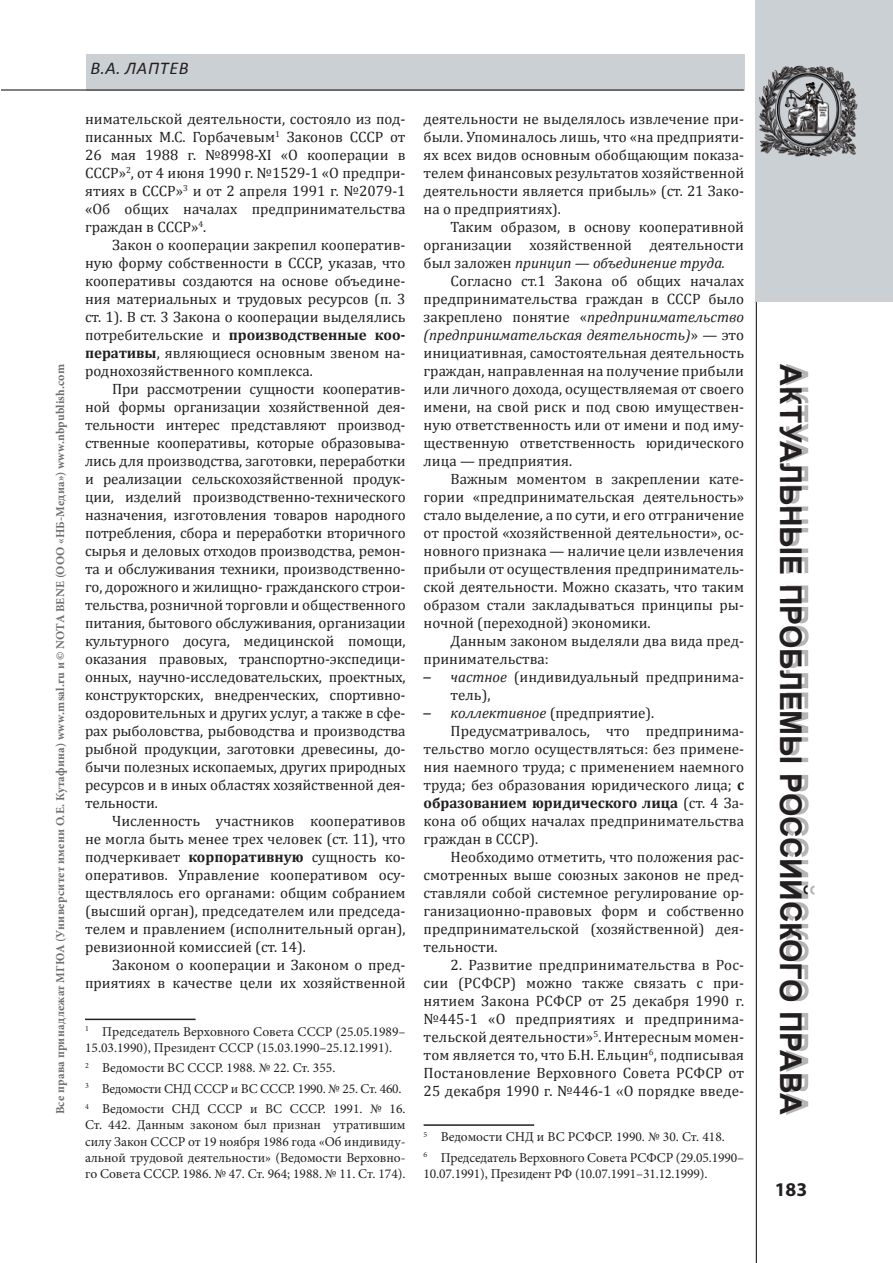
<style>
.page{position:relative;width:893px;height:1263px;background:#fff}
.page>*{position:absolute;margin:0;border:0;box-sizing:border-box;transform-origin:0 0}
.t1{font:700 30px "Arial";letter-spacing:-.005em;color:#231f20}
.t2{font:700 19.5px "Myriad Pro";color:#231f20}
.t3{font:italic 18px "Calibri";color:#231f20}
.t4{font:15px/18px "Cambria";color:#231f20;text-align:justify}
.t5{font:700 15px "Cambria";color:#231f20}
.t6{font:13.5px/16.2px "Minion Pro";color:#231f20}
.t7{font:700 12px "Minion Pro";letter-spacing:.02em;color:#6c6d70}
.s1{font-weight:700}
.s2{font-style:italic}
.s3{font-family:"Calibri"}
.s4{font-weight:400}
.s5{font-family:"Times New Roman"}
</style>
<div class="page">
<hr style="left:756px;top:0;width:1px;height:1263px;background:#231f20">
<div style="left:786px;top:364px;width:28px;height:751px;background:#231f20;opacity:.33"></div>
<div style="left:757px;top:0;width:136px;height:301px;background:#cad0d4"></div>
<div style="left:563px;top:54px;width:182px;height:36px;background:#cad0d4"></div>
<div style="left:86px;top:54px;width:477px;height:36px;background:#cad0d4"></div>
<hr style="left:0;top:89px;width:744px;height:2px;background:#231f20">
<img style="left:755px;top:54px;width:103px;height:111px">
<hr style="left:0;top:0;width:1px;height:106px;background:#fff">
<hr style="left:85px;top:1018px;width:111px;height:2px;background:#231f20">
<hr style="left:424px;top:1124px;width:110px;height:2px;background:#231f20">
<p class="t7" style="left:52px;top:1114px;width:752px;rotate:-90deg">Все права принадлежат МГЮА (Университет имени О.Е. Кутафина) www.msal.ru и © NOTA BENE (ООО «НБ-Медиа») www.nbpublish.com</p>
<p class="t3" style="left:90px;top:57px;width:48px">в.а. лап</p>
<p class="t3" style="left:160px;top:57px;width:20px">тев</p>
<p class="t4" style="left:85px;top:110px;width:322px">нимательской деятельности, состояло из под&shy;писанных М.С. Горбачевым<sup>1</sup> Законов СССР от 26 мая 1988 г. №8998-XI «О кооперации в СССР»<sup>2</sup>, от 4 июня 1990 г. №1529-1 «О предпри&shy;ятиях в СССР»<sup>3</sup> и от 2 апреля 1991 г. №2079-1 «Об общих началах предпринимательства граждан в СССР»<sup>4</sup>.</p>
<p class="t4" style="left:85px;top:236px;width:322px;text-indent:27px">Закон о кооперации закрепил кооператив&shy;ную форму собственности в ССС Р, указав, что кооперативы создаются на основе объедине&shy;ния материальных и трудовых ресурсов (п. 3 ст. 1). В ст. 3 Закона о кооперации выделялись потребительские и <span class="s1">производственные коо&shy;перативы</span>, являющиеся основным звеном на&shy;роднохозяйственного комплекса.</p>
<p class="t4" style="left:85px;top:380px;width:322px;text-indent:27px">При рассмотрении сущности кооператив&shy;ной формы организации хозяйственной дея&shy;тельности интерес представляют производ&shy;ственные кооперативы, которые образовыва&shy;лись для производства, заготовки, переработки и реализации сельскохозяйственной продук&shy;ции, изделий производственно-технического назначения, изготовления товаров народного потребления, сбора и переработки вторичного сырья и деловых отходов производства, ремон&shy;та и обслуживания техники, производственно&shy;го, дорожного и жилищно- гражданского строи&shy;тельства, розничной торговли и общественного питания, бытового обслуживания, организации культурного досуга, медицинской помощи, оказания правовых, транспортно-экспедици&shy;онных, научно-исследовательских, проектных, конструкторских, внедренческих, спортивно&shy;оздоровительных и других услуг, а также в сфе&shy;рах рыболовства, рыбоводства и производства рыбной продукции, заготовки древесины, до&shy;бычи полезных ископаемых, других природных ресурсов и в иных областях хозяйственной дея&shy;тельности.</p>
<p class="t4" style="left:85px;top:812px;width:322px;text-indent:27px">Численность участников кооперативов не могла быть менее трех человек (ст. 11), что подчеркивает <span class="s1">корпоративную</span> сущность ко&shy;оперативов. Управление кооперативом осу&shy;ществлялось его органами: общим собранием (высший орган), председателем или председа&shy;телем и правлением (исполнительный орган), ревизионной комиссией (ст. 14).</p>
<p class="t4" style="left:85px;top:956px;width:322px;text-align:right">Законом о кооперации и Законом о пред&shy;приятиях в качестве цели их хозяйственной</p>
<p class="t6" style="left:85px;top:1023px;width:322px"><sup>1</sup> Председатель Верховного Совета СССР (25.05.1989–<br>15.03.1990), Президент СССР (15.03.1990–25.12.1991).</p>
<p class="t6" style="left:85px;top:1058px;width:322px;line-height:20.4px"><sup>2</sup> Ведомости ВС СССР. 1988. № 22. Ст. 355.<br><sup>3</sup> Ведомости СНД СССР и ВС СССР. 1990. № 25. Ст. 460.<br><sup>4</sup> Ведомости СНД СССР и ВС СССР. 1991. № 16.</p>
<p class="t6" style="left:85px;top:1117px;width:322px;text-align:justify">Ст. 442. Данным законом был признан утратившим силу Закон СССР от 19 ноября 1986 года «Об индивиду&shy;альной трудовой деятельности» (Ведомости Верховно&shy;го Совета СССР. 1986. № 47. Ст. 964; 1988. № 11. Ст. 174).</p>
<p class="t4" style="left:424px;top:110px;width:322px">деятельности не выделялось извлечение при&shy;были. Упоминалось лишь, что «на предприяти&shy;ях всех видов основным обобщающим показа&shy;телем финансовых результатов хозяйственной деятельности является прибыль» (ст. 21 Зако&shy;на о предприятиях).</p>
<p class="t4" style="left:424px;top:218px;width:322px;text-indent:27px">Таким образом, в основу кооперативной организации хозяйственной деятельности был заложен <span class="s2">принцип — объединение труда.</span></p>
<p class="t4" style="left:424px;top:272px;width:322px;text-indent:27px">Согласно ст.1 Закона об общих началах предпринимательства граждан в СССР было закреплено понятие «<span class="s2">предпринимательство (предпринимательская деятельность)</span>» — это инициативная, самостоятельная деятельность граждан, направленная на получение прибыли или личного дохода, осуществляемая от своего имени, на свой риск и под свою имуществен&shy;ную ответственность или от имени и под иму&shy;щественную ответственность юридического лица — предприятия.</p>
<p class="t4" style="left:424px;top:470px;width:322px;text-indent:27px">Важным моментом в закреплении кате&shy;гории «предпринимательская деятельность» стало выделение, а по сути, и его отграничение от простой «хозяйственной деятельности», ос&shy;новного признака — наличие цели извлечения прибыли от осуществления предприниматель&shy;ской деятельности. Можно сказать, что таким образом стали закладываться принципы ры&shy;ночной (переходной) экономики.</p>
<p class="t4" style="left:424px;top:632px;width:322px;text-indent:27px">Данным законом выделяли два вида пред&shy;принимательства:</p>
<p class="t4" style="left:451px;top:668px;width:295px;text-indent:-27px"><span class="s3">–</span> <span class="s2">частное</span> (индивидуальный предпринима&shy;тель),</p>
<p class="t4" style="left:424px;top:704px;width:232px"><span class="s3">–</span> <span class="s2">коллективное</span> (предприятие).</p>
<p class="t4" style="left:451px;top:722px;width:295px">Предусматривалось, что предпринима-</p>
<p class="t4" style="left:424px;top:740px;width:322px">тельство могло осуществляться: без примене-</p>
<p class="t4" style="left:424px;top:758px;width:322px">ния наемного труда; с применением наемного</p>
<p class="t4" style="left:424px;top:776px;width:322px">труда; без образования юридического лица; <span class="s1">с</span></p>
<p class="t5" style="left:424px;top:793px;width:322px">образованием юридического лица <span class="s4">(ст. 4 За-</span></p>
<p class="t4" style="left:424px;top:812px;width:322px">кона об общих началах предпринимательства</p>
<p class="t4" style="left:424px;top:830px;width:116px">граждан в ССС Р).</p>
<p class="t4" style="left:451px;top:848px;width:295px">Необходимо отметить, что положения рас-</p>
<p class="t4" style="left:424px;top:866px;width:322px">смотренных выше союзных законов не пред-</p>
<p class="t4" style="left:424px;top:884px;width:322px">ставляли собой системное регулирование ор-</p>
<p class="t4" style="left:424px;top:902px;width:322px">ганизационно-правовых форм и собственно</p>
<p class="t4" style="left:424px;top:920px;width:322px">предпринимательской (хозяйственной) дея-</p>
<p class="t4" style="left:424px;top:938px;width:76px">тельности.</p>
<p class="t4" style="left:424px;top:956px;width:322px;text-indent:27px">2. Развитие предпринимательства в Рос&shy;сии (РСФСР) можно также связать с при&shy;нятием Закона РСФСР от 25 декабря 1990 г. №445-1 «О предприятиях и предпринима&shy;тельской деятельности»<sup>5</sup>. Интересным момен&shy;том является то, что Б.Н. Ельцин<sup>6</sup>, подписывая постановление Верховного Совета РСФСР от 25 декабря 1990 г. №446-1 <span class="s5">«</span>О порядке введе-</p>
<p class="t6" style="left:424px;top:1127px;width:322px;line-height:20.4px"><sup>5</sup> Ведомости СНД и ВС РСФСР. 1990. № 30. Ст. 418.<br><sup>6</sup> Председатель Верховного Совета РСФСР (29.05.1990–</p>
<p class="t6" style="left:424px;top:1165px;width:285px">10.07.1991), Президент РФ (10.07.1991–31.12.1999).</p>
<h1 class="t1" style="left:810px;top:364px;width:747px;rotate:90deg">Актуальные проблемы российского права</h1>
<h2 class="t2" style="left:775px;top:1177px;width:34px">183</h2>
</div>
